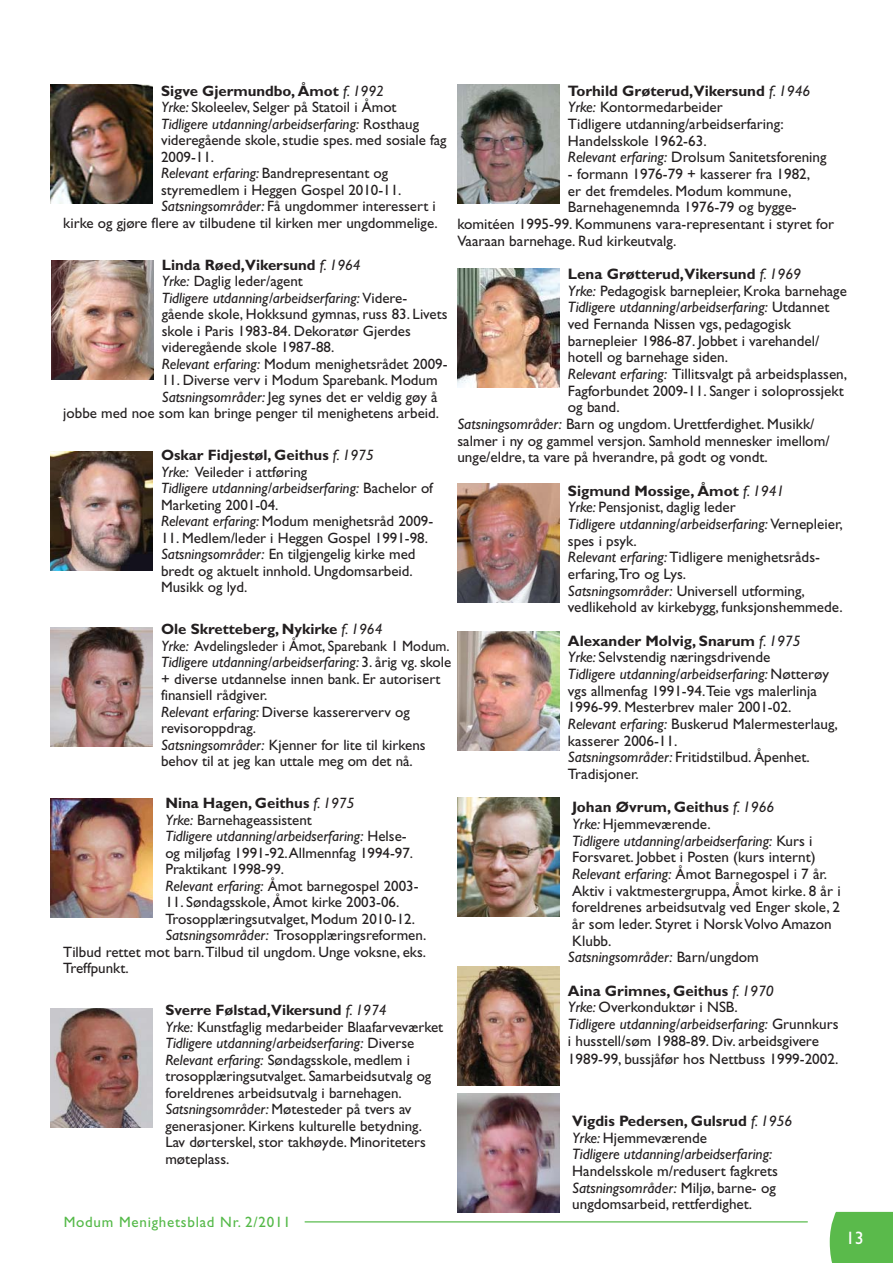
<style>
.page{position:relative;width:893px;height:1263px;background:#fff}
.page>*{position:absolute;margin:0;border:0;box-sizing:border-box;transform-origin:0 0}
.t1{font:18px "Gill Sans";color:#fff}
.t2{font:15.15px/16.6px "Gill Sans";color:#231f20}
.t3{font:italic 15.15px/16.6px "Gill Sans";color:#231f20}
.t4{font:700 15.15px "Gill Sans";color:#231f20}
.t5{font:15px/16.5px "Gill Sans";color:#231f20}
.t6{font:15px/16.5px "Gill Sans";color:#231f20;scale:.95 1}
.t7{font:italic 15px "Gill Sans";color:#231f20}
.t8{font:15px "Gill Sans";letter-spacing:.05em;color:#54b948}
.t9{font:700 15px "Gill Sans";color:#231f20}
.s1{font-weight:400;font-style:italic}
.s2{font-style:italic}
.s3{font-style:normal}
.s4{font-weight:700}
.s5{font-weight:700;font-style:normal}
</style>
<div class="page">
<div style="left:830px;top:1212px;width:63px;height:51px;background:#5aba4b"></div>
<hr style="left:305px;top:1221px;width:502px;height:1px;background:#54b948">
<img style="left:457px;top:631px;width:102px;height:119px">
<img style="left:457px;top:797px;width:102px;height:119px">
<img style="left:457px;top:966px;width:102px;height:119px">
<img style="left:51px;top:84px;width:102px;height:119px">
<img style="left:51px;top:261px;width:102px;height:119px">
<img style="left:51px;top:452px;width:102px;height:119px">
<img style="left:51px;top:627px;width:102px;height:120px">
<img style="left:51px;top:798px;width:102px;height:119px">
<img style="left:51px;top:1008px;width:102px;height:119px">
<img style="left:457px;top:85px;width:102px;height:119px">
<img style="left:457px;top:269px;width:102px;height:119px">
<img style="left:457px;top:483px;width:102px;height:119px">
<img style="left:457px;top:1093px;width:102px;height:119px">
<p class="t9" style="left:161px;top:85px;width:224px">Sigve Gjermundbo, Åmot <span class="s1">f. 1992</span></p>
<p class="t5" style="left:161px;top:101px;width:237px"><span class="s2">Yrke:</span> Skoleelev, Selger på Statoil i Åmot</p>
<p class="t7" style="left:161px;top:118px;width:259px">Tidligere utdanning/arbeidserfaring: <span class="s3">Rosthaug</span></p>
<p class="t5" style="left:161px;top:134px;width:287px">videregående skole, studie spes. med sosiale fag</p>
<p class="t5" style="left:161px;top:150px;width:55px">2009-11.</p>
<p class="t5" style="left:161px;top:167px;width:229px"><span class="s2">Relevant erfaring:</span> Bandrepresentant og</p>
<p class="t5" style="left:161px;top:183px;width:242px">styremedlem i Heggen Gospel 2010-11.</p>
<p class="t5" style="left:161px;top:200px;width:276px"><span class="s2">Satsningsområder:</span> Få ungdommer interessert i</p>
<p class="t5" style="left:63px;top:216px;width:376px">kirke og gjøre flere av tilbudene til kirken mer ungdommelige.</p>
<p class="t5" style="left:162px;top:258px;width:287px"><span class="s4">Linda Røed,Vikersund</span> <span class="s2">f. 1964<br>Yrke:</span> Daglig leder/agent<br><span class="s2">Tidligere utdanning/arbeidserfaring:</span> Videre&shy;gående skole, Hokksund gymnas, russ 83. Livets skole i Paris 1983-84. Dekoratør Gjerdes videregående skole 1987-88.<br><span class="s2">Relevant erfaring:</span> Modum menighetsrådet 2009-</p>
<p class="t5" style="left:63px;top:374px;width:377px;text-align:right">11. Diverse verv i Modum Sparebank. Modum<br><span class="s2">Satsningsområder:</span> Jeg synes det er veldig gøy å<br>jobbe med noe som kan bringe penger til menighetens arbeid.</p>
<p class="t5" style="left:161px;top:449px;width:274px"><span class="s4">Oskar Fidjestøl, Geithus</span> <span class="s2">f. 1975<br>Yrke:</span> Veileder i attføring<br><span class="s2">Tidligere utdanning/arbeidserfaring:</span> Bachelor of Marketing 2001-04.<br><span class="s2">Relevant erfaring:</span> Modum menighetsråd 2009-</p>
<p class="t5" style="left:161px;top:531px;width:268px">11. Medlem/leder i Heggen Gospel 1991-98.<br><span class="s2">Satsningsområder:</span> En tilgjengelig kirke med bredt og aktuelt innhold. Ungdomsarbeid.<br>Musikk og lyd.</p>
<p class="t6" style="left:161px;top:623px;width:307px"><span class="s4">Ole Skretteberg, Nykirke</span> <span class="s2">f. 1964<br>Yrke:</span> Avdelingsleder i Åmot, Sparebank 1 Modum.<br><span class="s2">Tidligere utdanning/arbeidserfaring:</span> 3. årig vg. skole + diverse utdannelse innen bank. Er autorisert finansiell rådgiver.<br><span class="s2">Relevant erfaring:</span> Diverse kassererverv og revisoroppdrag.<br><span class="s2">Satsningsområder:</span> Kjenner for lite til kirkens behov til at jeg kan uttale meg om det nå.</p>
<p class="t5" style="left:165px;top:797px;width:255px"><span class="s4">Nina Hagen, Geithus</span> <span class="s2">f. 1975<br>Yrke:</span> Barnehageassistent<br><span class="s2">Tidligere utdanning/arbeidserfaring:</span> Helse&shy;og miljøfag 1991-92. Allmennfag 1994-97.<br>Praktikant 1998-99.<br><span class="s2">Relevant erfaring:</span> Åmot barnegospel 2003-</p>
<p class="t5" style="left:165px;top:896px;width:236px">11. Søndagsskole, Åmot kirke 2003-06.</p>
<p class="t5" style="left:165px;top:912px;width:251px">Trosopplæringsutvalget, Modum 2010-12.</p>
<p class="t5" style="left:165px;top:929px;width:262px"><span class="s2">Satsningsområder:</span> Trosopplæringsreformen.</p>
<p class="t5" style="left:63px;top:945px;width:364px">Tilbud rettet mot barn.Tilbud til ungdom. Unge voksne, eks.</p>
<p class="t5" style="left:63px;top:962px;width:67px">Treffpunkt.</p>
<p class="t5" style="left:165px;top:1004px;width:279px"><span class="s4">Sverre Følstad,Vikersund</span> <span class="s2">f. 1974<br>Yrke:</span> Kunstfaglig medarbeider Blaafarveværket <span class="s2">Tidligere utdanning/arbeidserfaring:</span> Diverse <span class="s2">Relevant erfaring:</span> Søndagsskole, medlem i trosopplæringsutvalget. Samarbeidsutvalg og foreldrenes arbeidsutvalg i barnehagen.<br><span class="s2">Satsningsområder:</span> Møtesteder på tvers av generasjoner. Kirkens kulturelle betydning.<br>Lav dørterskel, stor takhøyde. Minoriteters møteplass.</p>
<p class="t2" style="left:568px;top:84px;width:260px"><span class="s4">Torhild Grøterud,Vikersund</span> <span class="s2">f. 1946<br>Yrke:</span> Kontormedarbeider<br>Tidligere utdanning/arbeidserfaring:<br>Handelsskole 1962-63.<br><span class="s2">Relevant erfaring:</span> Drolsum Sanitetsforening</p>
<p class="t2" style="left:568px;top:167px;width:244px">- formann 1976-79 + kasserer fra 1982,</p>
<p class="t2" style="left:568px;top:184px;width:225px">er det fremdeles. Modum kommune,</p>
<p class="t2" style="left:568px;top:201px;width:230px">Barnehagenemnda 1976-79 og bygge-</p>
<p class="t2" style="left:457px;top:217px;width:378px">komitéen 1995-99. Kommunens vara-representant i styret for</p>
<p class="t2" style="left:457px;top:234px;width:220px">Vaaraan barnehage. Rud kirkeutvalg.</p>
<p class="t4" style="left:568px;top:269px;width:235px">Lena Grøtterud,Vikersund <span class="s1">f. 1969</span></p>
<p class="t2" style="left:568px;top:284px;width:280px"><span class="s2">Yrke:</span> Pedagogisk barnepleier, Kroka barnehage</p>
<p class="t3" style="left:568px;top:301px;width:263px">Tidligere utdanning/arbeidserfaring: <span class="s3">Utdannet</span></p>
<p class="t2" style="left:568px;top:317px;width:225px">ved Fernanda Nissen vgs, pedagogisk</p>
<p class="t2" style="left:568px;top:334px;width:253px">barnepleier 1986-87. Jobbet i varehandel/</p>
<p class="t2" style="left:568px;top:351px;width:162px">hotell og barnehage siden.</p>
<p class="t2" style="left:568px;top:367px;width:281px"><span class="s2">Relevant erfaring:</span> Tillitsvalgt på arbeidsplassen,</p>
<p class="t2" style="left:568px;top:384px;width:277px">Fagforbundet 2009-11. Sanger i soloprossjekt</p>
<p class="t2" style="left:568px;top:401px;width:53px">og band.</p>
<p class="t2" style="left:457px;top:417px;width:359px"><span class="s2">Satsningsområder:</span> Barn og ungdom. Urettferdighet. Musikk/</p>
<p class="t2" style="left:457px;top:434px;width:374px">salmer i ny og gammel versjon. Samhold mennesker imellom/</p>
<p class="t2" style="left:457px;top:451px;width:312px">unge/eldre, ta vare på hverandre, på godt og vondt.</p>
<p class="t2" style="left:568px;top:484px;width:276px"><span class="s4">Sigmund Mossige, Åmot</span> <span class="s2">f. 1941<br>Yrke:</span> Pensjonist, daglig leder<br><span class="s2">Tidligere utdanning/arbeidserfaring:</span> Vernepleier, spes i psyk.<br><span class="s2">Relevant erfaring:</span> Tidligere menighetsråds&shy;erfaring,Tro og Lys.<br><span class="s2">Satsningsområder:</span> Universell utforming, vedlikehold av kirkebygg, funksjonshemmede.</p>
<p class="t2" style="left:568px;top:634px;width:271px"><span class="s4">Alexander Molvig, Snarum</span> <span class="s2">f. 1975<br>Yrke:</span> Selvstendig næringsdrivende<br><span class="s2">Tidligere utdanning/arbeidserfaring:</span> Nøtterøy vgs allmenfag 1991-94.Teie vgs malerlinja 1996-99. Mesterbrev maler 2001-02.<br><span class="s2">Relevant erfaring:</span> Buskerud Malermesterlaug, kasserer 2006-11.<br><span class="s2">Satsningsområder:</span> Fritidstilbud. Åpenhet.<br>Tradisjoner.</p>
<p class="t2" style="left:568px;top:801px;width:274px"><span class="s4">Johan Øvrum, Geithus</span> <span class="s2">f. 1966<br>Yrke:</span> Hjemmeværende.<br><span class="s2">Tidligere utdanning/arbeidserfaring:</span> Kurs i Forsvaret. Jobbet i Posten (kurs internt)<br><span class="s2">Relevant erfaring:</span> Åmot Barnegospel i 7 år.<br>Aktiv i vaktmestergruppa, Åmot kirke. 8 år i foreldrenes arbeidsutvalg ved Enger skole, 2 år som leder. Styret i Norsk Volvo Amazon Klubb.<br><span class="s2">Satsningsområder:</span> Barn/ungdom</p>
<p class="t2" style="left:568px;top:984px;width:272px"><span class="s4">Aina Grimnes, Geithus</span> <span class="s2">f. 1970<br>Yrke:</span> Overkonduktør i NSB.<br><span class="s2">Tidligere utdanning/arbeidserfaring:</span> Grunnkurs i husstell/søm 1988-89. Div. arbeidsgivere</p>
<p class="t2" style="left:568px;top:1052px;width:272px">1989-99, bussjåfør hos Nettbuss 1999-2002.</p>
<p class="t3" style="left:572px;top:1114px;width:222px"><span class="s5">Vigdis Pedersen, Gulsrud</span> f. 1956<br>Yrke: <span class="s3">Hjemmeværende<br></span>Tidligere utdanning/arbeidserfaring:</p>
<p class="t2" style="left:572px;top:1164px;width:207px">Handelsskole m/redusert fagkrets<br><span class="s2">Satsningsområder:</span> Miljø, barne- og ungdomsarbeid, rettferdighet.</p>
<p class="t8" style="left:64px;top:1216px;width:229px">Modum Menighetsblad Nr. 2/2011</p>
<p class="t1" style="left:846px;top:1231px;width:19px">13</p>
</div>
